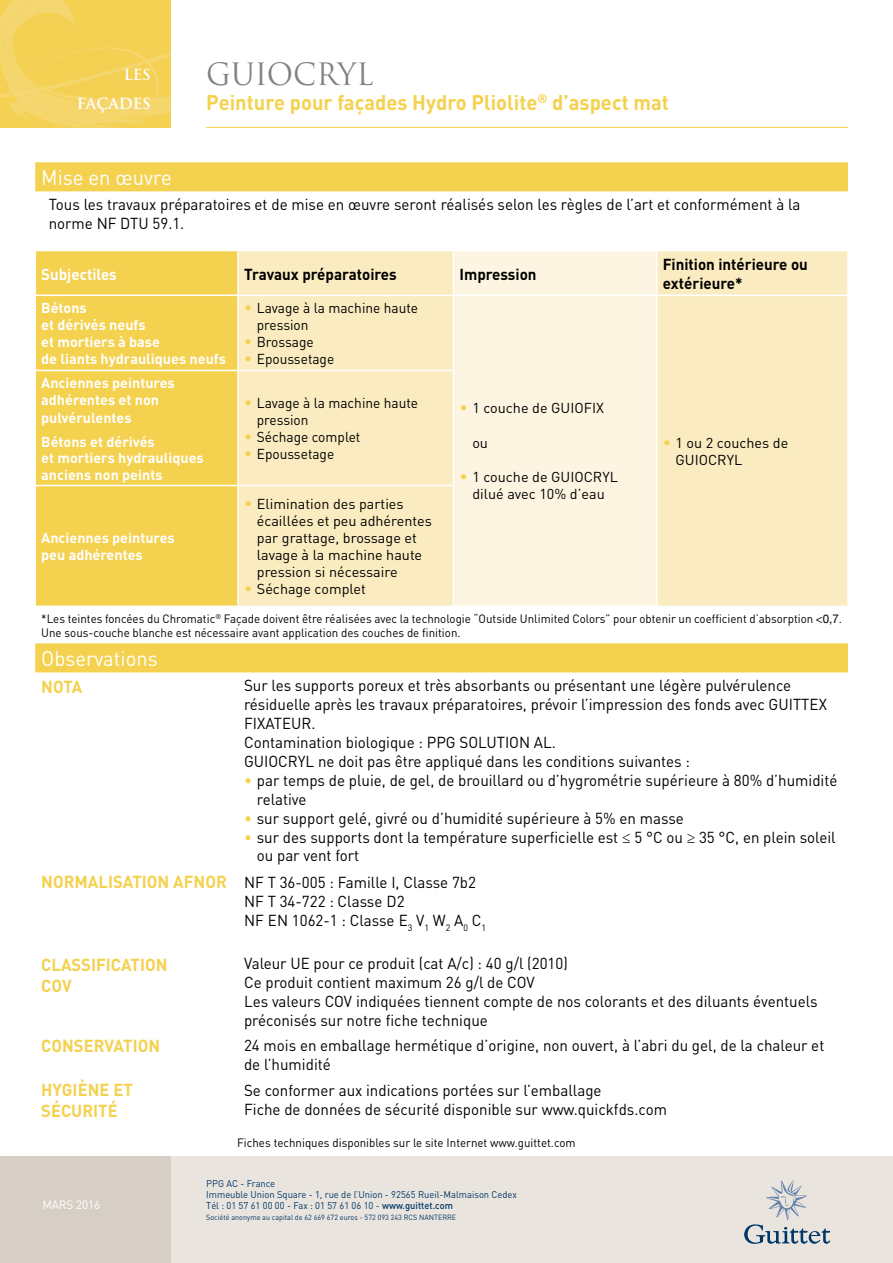
<style>
.page{position:relative;width:893px;height:1263px;background:#fff}
.page>*{position:absolute;margin:0;border:0;box-sizing:border-box;transform-origin:0 0}
.t1{font:30px "Trajan";color:#808285;scale:.96 1}
.t2{font:700 21px "DIN";color:#f4d14f;scale:.96 1}
.t3{font:21px "DIN";color:#fff;scale:.96 1}
.t4{font:700 17.25px/20.7px "DIN";color:#f4d14f;scale:.96 1}
.t5{font:15.75px/18.9px "DIN";color:#000;scale:.96 1}
.t6{font:700 15.75px/18.9px "DIN";color:#000;scale:.96 1}
.t7{font:700 15.75px "DIN";color:#fff;scale:.96 1}
.t8{font:700 15px/28.5px "Trajan";color:#fff;text-align:right}
.t9{font:14.25px/17.1px "DIN";color:#000}
.t10{font:700 14.25px/17.1px "DIN";color:#fff}
.t11{font:14.25px/17.1px "DIN";color:#000;scale:.96 1}
.t12{font:12px/14.4px "DIN";color:#000;scale:.96 1}
.t13{font:12px "DIN";color:#fff;scale:.96 1}
.t14{font:9.75px/11.2px "DIN";color:#003768;scale:.96 1}
.t15{font:7.5px "DIN";color:#003768;scale:.96 1}
.s1{font-size:15.75px;color:#f4d14f}
.s2{font-family:"Helvetica Neue"}
.s3{color:#f4d14f}
.s4{font-family:"Helvetica";font-weight:300}
.s5{font-weight:700;font-size:17.25px;color:#f4d14f}
.s6{font-weight:500}
</style>
<div class="page">
<svg style="left:0;top:0;width:170px;height:128px;background:#f4d25b"></svg>
<hr style="left:206px;top:127px;width:642px;height:1px;background:#f4d14f">
<svg style="left:35px;top:162px;width:813px;height:510px;fill:#f4d14f"></svg>
<div style="left:239px;top:251px;width:608px;height:354px;background:#faebc0"></div>
<div style="left:454px;top:251px;width:202px;height:354px;background:#fdf5e1"></div>
<hr style="left:34px;top:251px;width:2px;height:44px;background:#fff">
<hr style="left:237px;top:251px;width:2px;height:44px;background:#fff">
<hr style="left:453px;top:251px;width:1px;height:44px;background:#fff">
<hr style="left:656px;top:251px;width:1px;height:44px;background:#fff">
<hr style="left:847px;top:251px;width:2px;height:44px;background:#fff">
<hr style="left:34px;top:295px;width:204px;height:1px;background:#fff">
<hr style="left:34px;top:296px;width:2px;height:74px;background:#fff">
<hr style="left:238px;top:295px;width:215px;height:1px;background:#fff">
<hr style="left:237px;top:296px;width:2px;height:74px;background:#fff">
<hr style="left:453px;top:295px;width:204px;height:1px;background:#fff">
<hr style="left:453px;top:296px;width:1px;height:74px;background:#fff">
<hr style="left:657px;top:295px;width:192px;height:1px;background:#fff">
<hr style="left:656px;top:296px;width:1px;height:74px;background:#fff">
<hr style="left:847px;top:296px;width:2px;height:74px;background:#fff">
<hr style="left:34px;top:370px;width:204px;height:1px;background:#fff">
<hr style="left:34px;top:371px;width:2px;height:114px;background:#fff">
<hr style="left:238px;top:370px;width:216px;height:1px;background:#fff">
<hr style="left:237px;top:371px;width:2px;height:114px;background:#fff">
<hr style="left:453px;top:371px;width:1px;height:114px;background:#fff">
<hr style="left:656px;top:370px;width:1px;height:115px;background:#fff">
<hr style="left:847px;top:370px;width:2px;height:115px;background:#fff">
<hr style="left:34px;top:485px;width:204px;height:1px;background:#fff">
<hr style="left:34px;top:486px;width:2px;height:119px;background:#fff">
<hr style="left:238px;top:485px;width:216px;height:1px;background:#fff">
<hr style="left:237px;top:486px;width:2px;height:119px;background:#fff">
<hr style="left:453px;top:486px;width:1px;height:119px;background:#fff">
<hr style="left:656px;top:485px;width:1px;height:120px;background:#fff">
<hr style="left:847px;top:485px;width:2px;height:120px;background:#fff">
<div style="left:0;top:1157px;width:893px;height:106px;background:#e9e4de"></div>
<svg style="left:744px;top:1180px;width:86px;height:64px"></svg>
<div style="left:0;top:1157px;width:170px;height:106px;background:#d7cfc5"></div>
<p class="t8" style="left:77px;top:61px;width:76px">LES<br>FAçADES</p>
<h1 class="t1" style="left:206px;top:56px;width:176px">GUIOCRYL</h1>
<h2 class="t2" style="left:206px;top:89px;width:484px">Peinture pour façades Hydro Pliolite<sup>®</sup> d’aspect mat</h2>
<h2 class="t3" style="left:41px;top:165px;width:137px">Mise en œuvre</h2>
<p class="t5" style="left:49px;top:195px;width:785px">Tous les travaux préparatoires et de mise en œuvre seront réalisés selon les règles de l’art et conformément à la norme NF DTU 59.1.</p>
<p class="t7" style="left:41px;top:264px;width:80px">Subjectiles</p>
<p class="t6" style="left:244px;top:264px;width:161px">Travaux préparatoires</p>
<p class="t6" style="left:459px;top:264px;width:82px">Impression</p>
<p class="t6" style="left:663px;top:255px;width:153px">Finition intérieure ou extérieure*</p>
<p class="t10" style="left:41px;top:299px;width:186px">Bétons<br>et dérivés neufs<br>et mortiers à base<br>de liants hydrauliques neufs</p>
<p class="t11" style="left:257px;top:299px;width:169px;text-indent:-13px"><span class="s1">•</span> Lavage à la machine haute pression</p>
<p class="t11" style="left:244px;top:333px;width:74px"><span class="s1">•</span> Brossage</p>
<p class="t11" style="left:244px;top:350px;width:96px"><span class="s1">•</span> Epoussetage</p>
<p class="t10" style="left:41px;top:374px;width:135px">Anciennes peintures adhérentes et non pulvérulentes</p>
<p class="t10" style="left:41px;top:432px;width:164px;line-height:16.5px">Bétons et dérivés<br>et mortiers hydrauliques anciens non peints</p>
<p class="t11" style="left:257px;top:394px;width:169px;text-indent:-13px"><span class="s1">•</span> Lavage à la machine haute pression</p>
<p class="t11" style="left:244px;top:428px;width:123px"><span class="s1">•</span> Séchage complet</p>
<p class="t11" style="left:244px;top:445px;width:96px"><span class="s1">•</span> Epoussetage</p>
<p class="t9" style="left:459px;top:399px;width:146px"><span class="s1">•</span> 1 couche de GUIOFIX</p>
<p class="t9" style="left:472px;top:434px;width:17px">ou</p>
<p class="t9" style="left:459px;top:468px;width:160px;text-align:center"><span class="s1">•</span> 1 couche de GUIOCRYL dilué avec 10% d’eau</p>
<p class="t9" style="left:676px;top:434px;width:114px;text-indent:-13px"><span class="s1">•</span> 1 ou 2 couches de<br>GUIOCRYL</p>
<p class="t9" style="left:257px;top:495px;width:176px;text-indent:-13px"><span class="s1">•</span> Elimination des parties écaillées et peu adhérentes par grattage, brossage et lavage à la machine haute pression si nécessaire</p>
<p class="t9" style="left:244px;top:580px;width:123px"><span class="s1">•</span> Séchage complet</p>
<p class="t12" style="left:41px;top:611px;width:836px">*Les teintes foncées du Chromatic<sup>®</sup> Façade doivent être réalisées avec la technologie “Outside Unlimited Colors” pour obtenir un coefficient d’absorption <span class="s2">&lt;0,7</span>.<br>Une sous-couche blanche est nécessaire avant application des couches de finition.</p>
<h2 class="t3" style="left:41px;top:646px;width:123px">Observations</h2>
<p class="t4" style="left:41px;top:675px;width:44px">NOTA</p>
<p class="t5" style="left:244px;top:676px;width:609px">Sur les supports poreux et très absorbants ou présentant une légère pulvérulence résiduelle après les travaux préparatoires, prévoir l’impression des fonds avec GUITTEX FIXATEUR.<br>Contamination biologique : PPG SOLUTION AL.<br>GUIOCRYL ne doit pas être appliqué dans les conditions suivantes :</p>
<p class="t5" style="left:257px;top:770px;width:606px;text-indent:-13px"><span class="s3">•</span> par temps de pluie, de gel, de brouillard ou d’hygrométrie supérieure à 80% d’humidité relative</p>
<p class="t5" style="left:244px;top:808px;width:460px"><span class="s3">•</span> sur support gelé, givré ou d’humidité supérieure à 5% en masse</p>
<p class="t5" style="left:257px;top:827px;width:604px;text-indent:-13px"><span class="s3">•</span> sur des supports dont la température superficielle est <span class="s4">≤</span> 5 °C ou <span class="s4">≥</span> 35 °C, en plein soleil ou par vent fort</p>
<p class="t5" style="left:244px;top:872px;width:253px;text-indent:-203px"><span class="s5">NORMALISATION AFNOR</span> NF T 36-005 : Famille I, Classe 7b2<br>NF T 34-722 : Classe D2<br>NF EN 1062-1 : Classe E<sub>3</sub> V<sub>1</sub> W<sub>2</sub> A<sub>0</sub> C<sub>1</sub></p>
<p class="t4" style="left:41px;top:953px;width:133px">CLASSIFICATION<br>COV</p>
<p class="t5" style="left:244px;top:954px;width:599px">Valeur UE pour ce produit (cat A/c) : 40 g/l (2010)<br>Ce produit contient maximum 26 g/l de COV<br>Les valeurs COV indiquées tiennent compte de nos colorants et des diluants éventuels préconisés sur notre fiche technique</p>
<p class="t4" style="left:41px;top:1035px;width:125px">CONSERVATION</p>
<p class="t5" style="left:244px;top:1035px;width:606px">24 mois en emballage hermétique d’origine, non ouvert, à l’abri du gel, de la chaleur et de l’humidité</p>
<p class="t4" style="left:41px;top:1079px;width:97px">HYGIÈNE ET<br>SÉCURITÉ</p>
<p class="t5" style="left:244px;top:1081px;width:442px">Se conformer aux indications portées sur l’emballage<br>Fiche de données de sécurité disponible sur www.quickfds.com</p>
<p class="t12" style="left:237px;top:1135px;width:354px">Fiches techniques disponibles sur le site Internet www.guittet.com</p>
<p class="t14" style="left:206px;top:1177px;width:325px">PPG AC - France<br>Immeuble Union Square - 1, rue de l’Union - 92565 Rueil-Malmaison Cedex<br>Tél : 01 57 61 00 00 - Fax : 01 57 61 06 10 - <span class="s6">www.guittet.com</span></p>
<p class="t15" style="left:206px;top:1213px;width:262px">Société anonyme au capital de 62 669 672 euros - 572 093 243 RCS NANTERRE</p>
<p class="t10" style="left:41px;top:529px;width:135px">Anciennes peintures peu adhérentes</p>
<p class="t13" style="left:43px;top:1197px;width:62px">MARS 2016</p>
</div>
